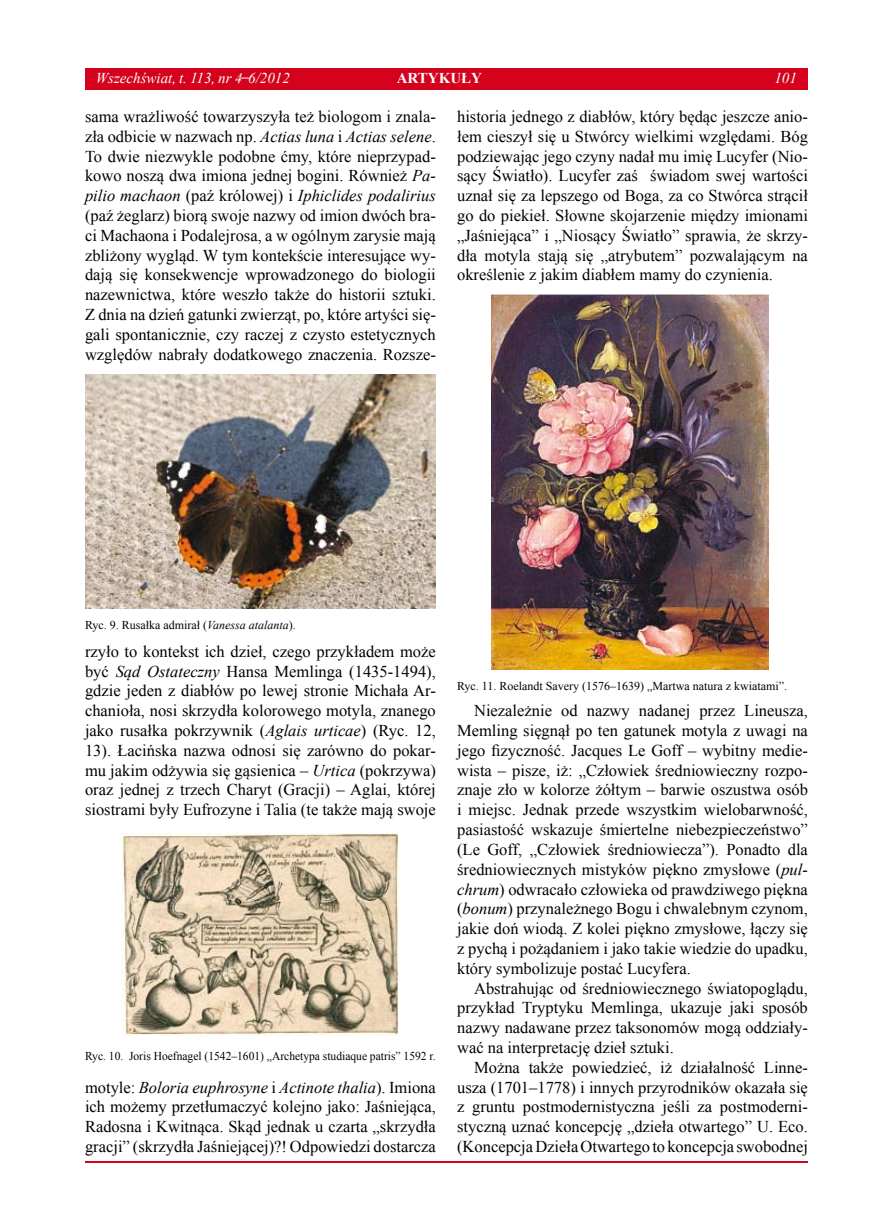
<style>
.page{position:relative;width:893px;height:1225px;background:#fff}
.page>*{position:absolute;margin:0;border:0;box-sizing:border-box;transform-origin:0 0}
.t1{font:16.5px/19.8px "Times New Roman";color:#000;text-align:justify}
.t2{font:italic 15px "Times New Roman";color:#fff}
.t3{font:700 15px "Times New Roman";color:#fff}
.t4{font:12px "Times New Roman";color:#000}
.t5{font:12px "Times New Roman";color:#000;scale:.96 1}
.s1{font-style:italic}
.s2{font-style:normal}
</style>
<div class="page">
<div style="left:85px;top:68px;width:723px;height:21px;background:#d4021d"></div>
<hr style="left:85px;top:1161px;width:723px;height:1px;background:#d4021d">
<img style="left:85px;top:374px;width:351px;height:234px">
<img style="left:121px;top:833px;width:278px;height:202px">
<img style="left:492px;top:294px;width:276px;height:375px">
<p class="t2" style="left:252px;top:68px;width:43px">6/2012</p>
<p class="t3" style="left:397px;top:68px;width:87px">ARTYKUŁY</p>
<p class="t2" style="left:774px;top:68px;width:24px">101</p>
<p class="t1" style="left:85px;top:106px;width:352px">sama wrażliwość towarzyszyła też biologom i znala&shy;zła odbicie w nazwach np. <span class="s1">Actias luna</span> i <span class="s1">Actias selene</span>.<br>To dwie niezwykle podobne ćmy, które nieprzypad&shy;kowo noszą dwa imiona jednej bogini. Również <span class="s1">Pa&shy;pilio machaon</span> (paź królowej) i <span class="s1">Iphiclides podalirius </span>(paź żeglarz) biorą swoje nazwy od imion dwóch bra&shy;ci Machaona i Podalejrosa, a w ogólnym zarysie mają zbliżony wygląd. W tym kontekście interesujące wy&shy;dają się konsekwencje wprowadzonego do biologii nazewnictwa, które weszło także do historii sztuki.<br>Z dnia na dzień gatunki zwierząt, po, które artyści się&shy;gali spontanicznie, czy raczej z czysto estetycznych względów nabrały dodatkowego znaczenia. Rozsze-</p>
<p class="t2" style="left:96px;top:68px;width:196px">Wszechświat, t. 113, nr 4 <span class="s2">–̶</span>6/2012</p>
<p class="t2" style="left:220px;top:68px;width:26px">nr 4</p>
<p class="t1" style="left:457px;top:106px;width:352px">historia jednego z diabłów, który będąc jeszcze anio&shy;łem cieszył się u Stwórcy wielkimi względami. Bóg podziewając jego czyny nadał mu imię Lucyfer (Nio&shy;sący Światło). Lucyfer zaś świadom swej wartości uznał się za lepszego od Boga, za co Stwórca strącił go do piekieł. Słowne skojarzenie między imionami „Jaśniejąca” i „Niosący Światło” sprawia, że skrzy&shy;dła motyla stają się „atrybutem” pozwalającym na określenie z jakim diabłem mamy do czynienia.</p>
<p class="t4" style="left:85px;top:616px;width:212px">Ryc. 9. Rusałka admirał (<span class="s1">Vanessa atalanta</span>).</p>
<p class="t1" style="left:85px;top:641px;width:352px">rzyło to kontekst ich dzieł, czego przykładem może być <span class="s1">Sąd Ostateczny</span> Hansa Memlinga (1435-1494), gdzie jeden z diabłów po lewej stronie Michała Ar&shy;chanioła, nosi skrzydła kolorowego motyla, znanego jako rusałka pokrzywnik (<span class="s1">Aglais urticae</span>) (Ryc. 12, 13). Łacińska nazwa odnosi się zarówno do pokar&shy;mu jakim odżywia się gąsienica – <span class="s1">Urtica</span> (pokrzywa) oraz jednej z trzech Charyt (Gracji) – Aglai, której siostrami były Eufrozyne i Talia (te także mają swoje</p>
<p class="t5" style="left:85px;top:1047px;width:367px">Ryc. 10. Joris Hoefnagel (1542–1601) „Archetypa studiaque patris” 1592 r.</p>
<p class="t1" style="left:85px;top:1077px;width:352px">motyle: <span class="s1">Boloria euphrosyne</span> i <span class="s1">Actinote thalia</span>). Imiona ich możemy przetłumaczyć kolejno jako: Jaśniejąca, Radosna i Kwitnąca. Skąd jednak u czarta „skrzydła gracji” (skrzydła Jaśniejącej)?! Odpowiedzi dostarcza</p>
<p class="t4" style="left:457px;top:678px;width:332px">Ryc. 11. Roelandt Savery (1576–1639) „Martwa natura z kwiatami”.</p>
<p class="t1" style="left:457px;top:700px;width:352px;text-indent:17px">Niezależnie od nazwy nadanej przez Lineusza, Memling sięgnął po ten gatunek motyla z uwagi na jego fizyczność. Jacques Le Goff – wybitny medie&shy;wista – pisze, iż: „Człowiek średniowieczny rozpo&shy;znaje zło w kolorze żółtym – barwie oszustwa osób i miejsc. Jednak przede wszystkim wielobarwność, pasiastość wskazuje śmiertelne niebezpieczeństwo” (Le Goff, „Człowiek średniowiecza”). Ponadto dla średniowiecznych mistyków piękno zmysłowe (<span class="s1">pul&shy;chrum</span>) odwracało człowieka od prawdziwego piękna (<span class="s1">bonum</span>) przynależnego Bogu i chwalebnym czynom, jakie doń wiodą. Z kolei piękno zmysłowe, łączy się z pychą i pożądaniem i jako takie wiedzie do upadku, który symbolizuje postać Lucyfera.</p>
<p class="t1" style="left:457px;top:978px;width:352px;text-indent:17px">Abstrahując od średniowiecznego światopoglądu, przykład Tryptyku Memlinga, ukazuje jaki sposób nazwy nadawane przez taksonomów mogą oddziały&shy;wać na interpretację dzieł sztuki.</p>
<p class="t1" style="left:457px;top:1057px;width:352px;text-indent:17px">Można także powiedzieć, iż działalność Linne&shy;usza (1701–1778) i innych przyrodników okazała się z gruntu postmodernistyczna jeśli za postmoderni&shy;styczną uznać koncepcję „dzieła otwartego” U. Eco. (Koncepcja Dzieła Otwartego to koncepcja swobodnej</p>
</div>
